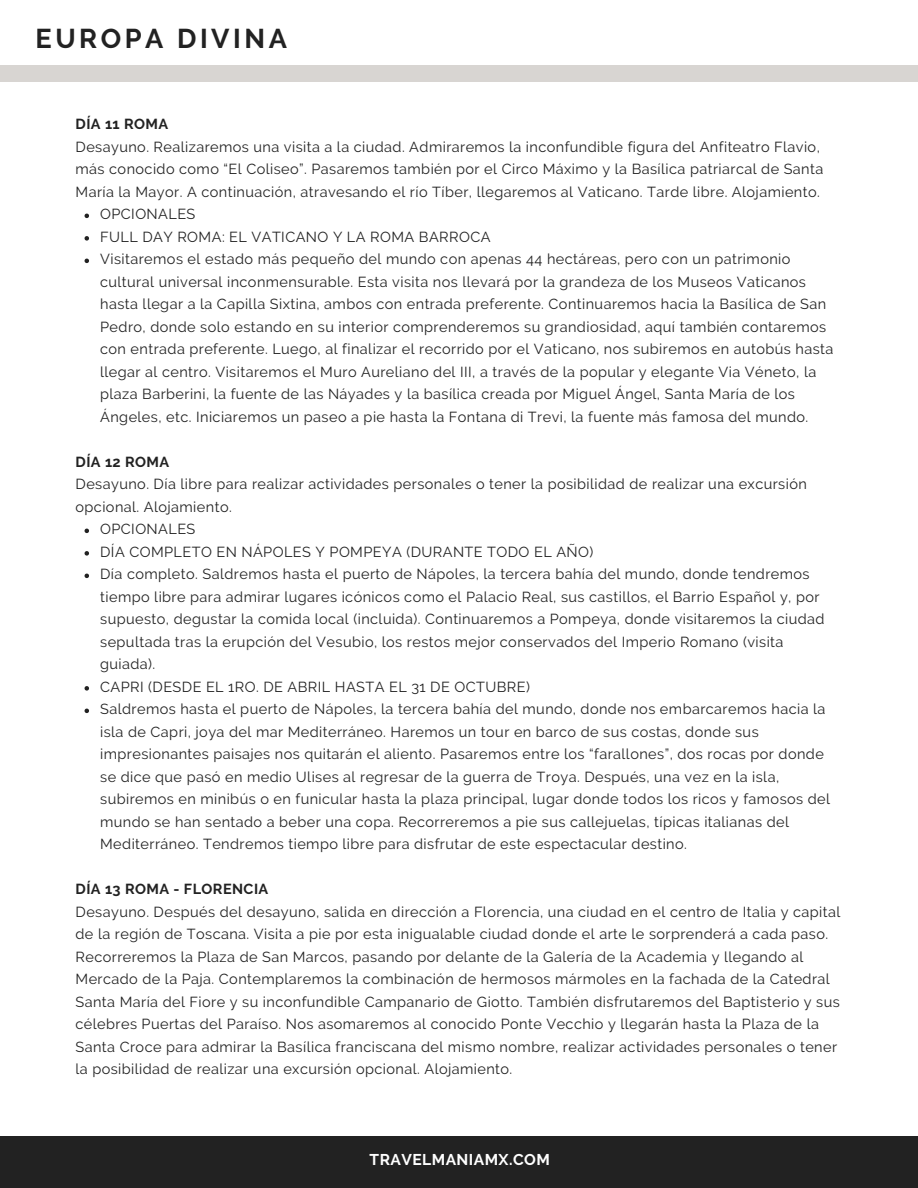
<style>
.page{position:relative;width:918px;height:1188px;background:#fff}
.page>*{position:absolute;margin:0;border:0;box-sizing:border-box;transform-origin:0 0}
.t1{font:700 27.15px "Raleway";letter-spacing:.13em;color:#222}
.t2{font:700 15.6px "Raleway";letter-spacing:.03em;color:#fff}
.t3{font:14.55px/22.5px "Raleway";letter-spacing:.03em;color:#222}
.t4{font:700 14.55px "Raleway";letter-spacing:.03em;color:#222}
</style>
<div class="page">
<div style="left:0;top:1136px;width:918px;height:52px;background:#222"></div>
<div style="left:0;top:66px;width:918px;height:15px;background:#d8d5d2"></div>
<svg style="left:85px;top:214px;width:4px;height:4px"></svg>
<svg style="left:85px;top:236px;width:4px;height:5px"></svg>
<svg style="left:85px;top:259px;width:4px;height:4px"></svg>
<svg style="left:85px;top:529px;width:4px;height:4px"></svg>
<svg style="left:85px;top:551px;width:4px;height:5px"></svg>
<svg style="left:85px;top:574px;width:4px;height:4px"></svg>
<svg style="left:85px;top:686px;width:4px;height:5px"></svg>
<svg style="left:85px;top:709px;width:4px;height:4px"></svg>
<p class="t1" style="left:36px;top:23px;width:253px">EUROPA DIVINA</p>
<p class="t4" style="left:76px;top:116px;width:94px">DÍA 11 ROMA</p>
<p class="t3" style="left:76px;top:135px;width:749px">Desayuno. Realizaremos una visita a la ciudad. Admiraremos la inconfundible figura del Anfiteatro Flavio, más conocido como “El Coliseo”. Pasaremos también por el Circo Máximo y la Basílica patriarcal de Santa<br>María la Mayor. A continuación, atravesando el río Tíber, llegaremos al Vaticano. Tarde libre. Alojamiento.</p>
<p class="t3" style="left:100px;top:203px;width:97px">OPCIONALES</p>
<p class="t3" style="left:100px;top:225px;width:392px">FULL DAY ROMA: EL VATICANO Y LA ROMA BARROCA</p>
<p class="t3" style="left:100px;top:248px;width:735px">Visitaremos el estado más pequeño del mundo con apenas 44 hectáreas, pero con un patrimonio cultural universal inconmensurable. Esta visita nos llevará por la grandeza de los Museos Vaticanos hasta llegar a la Capilla Sixtina, ambos con entrada preferente. Continuaremos hacia la Basílica de San Pedro, donde solo estando en su interior comprenderemos su grandiosidad, aquí también contaremos con entrada preferente. Luego, al finalizar el recorrido por el Vaticano, nos subiremos en autobús hasta llegar al centro. Visitaremos el Muro Aureliano del III, a través de la popular y elegante Via Véneto, la plaza Barberini, la fuente de las Náyades y la basílica creada por Miguel Ángel, Santa María de los Ángeles, etc. Iniciaremos un paseo a pie hasta la Fontana di Trevi, la fuente más famosa del mundo.</p>
<p class="t4" style="left:76px;top:453px;width:95px">DÍA 12 ROMA</p>
<p class="t3" style="left:76px;top:473px;width:733px">Desayuno. Día libre para realizar actividades personales o tener la posibilidad de realizar una excursión opcional. Alojamiento.</p>
<p class="t3" style="left:100px;top:518px;width:97px">OPCIONALES</p>
<p class="t3" style="left:100px;top:540px;width:495px">DÍA COMPLETO EN NÁPOLES Y POMPEYA (DURANTE TODO EL AÑO)</p>
<p class="t3" style="left:100px;top:563px;width:726px">Día completo. Saldremos hasta el puerto de Nápoles, la tercera bahía del mundo, donde tendremos tiempo libre para admirar lugares icónicos como el Palacio Real, sus castillos, el Barrio Español y, por supuesto, degustar la comida local (incluida). Continuaremos a Pompeya, donde visitaremos la ciudad sepultada tras la erupción del Vesubio, los restos mejor conservados del Imperio Romano (visita guiada).</p>
<p class="t3" style="left:100px;top:675px;width:431px">CAPRI (DESDE EL 1RO. DE ABRIL HASTA EL 31 DE OCTUBRE)</p>
<p class="t3" style="left:100px;top:698px;width:731px">Saldremos hasta el puerto de Nápoles, la tercera bahía del mundo, donde nos embarcaremos hacia la isla de Capri, joya del mar Mediterráneo. Haremos un tour en barco de sus costas, donde sus impresionantes paisajes nos quitarán el aliento. Pasaremos entre los “farallones”, dos rocas por donde se dice que pasó en medio Ulises al regresar de la guerra de Troya. Después, una vez en la isla, subiremos en minibús o en funicular hasta la plaza principal, lugar donde todos los ricos y famosos del mundo se han sentado a beber una copa. Recorreremos a pie sus callejuelas, típicas italianas del Mediterráneo. Tendremos tiempo libre para disfrutar de este espectacular destino.</p>
<p class="t4" style="left:76px;top:881px;width:194px">DÍA 13 ROMA - FLORENCIA</p>
<p class="t3" style="left:76px;top:900px;width:766px">Desayuno. Después del desayuno, salida en dirección a Florencia, una ciudad en el centro de Italia y capital de la región de Toscana. Visita a pie por esta inigualable ciudad donde el arte le sorprenderá a cada paso.<br>Recorreremos la Plaza de San Marcos, pasando por delante de la Galería de la Academia y llegando al Mercado de la Paja. Contemplaremos la combinación de hermosos mármoles en la fachada de la Catedral Santa María del Fiore y su inconfundible Campanario de Giotto. También disfrutaremos del Baptisterio y sus célebres Puertas del Paraíso. Nos asomaremos al conocido Ponte Vecchio y llegarán hasta la Plaza de la Santa Croce para admirar la Basílica franciscana del mismo nombre, realizar actividades personales o tener la posibilidad de realizar una excursión opcional. Alojamiento.</p>
<h1 class="t2" style="left:370px;top:1150px;width:182px">TRAVELMANIAMX.COM</h1>
</div>
